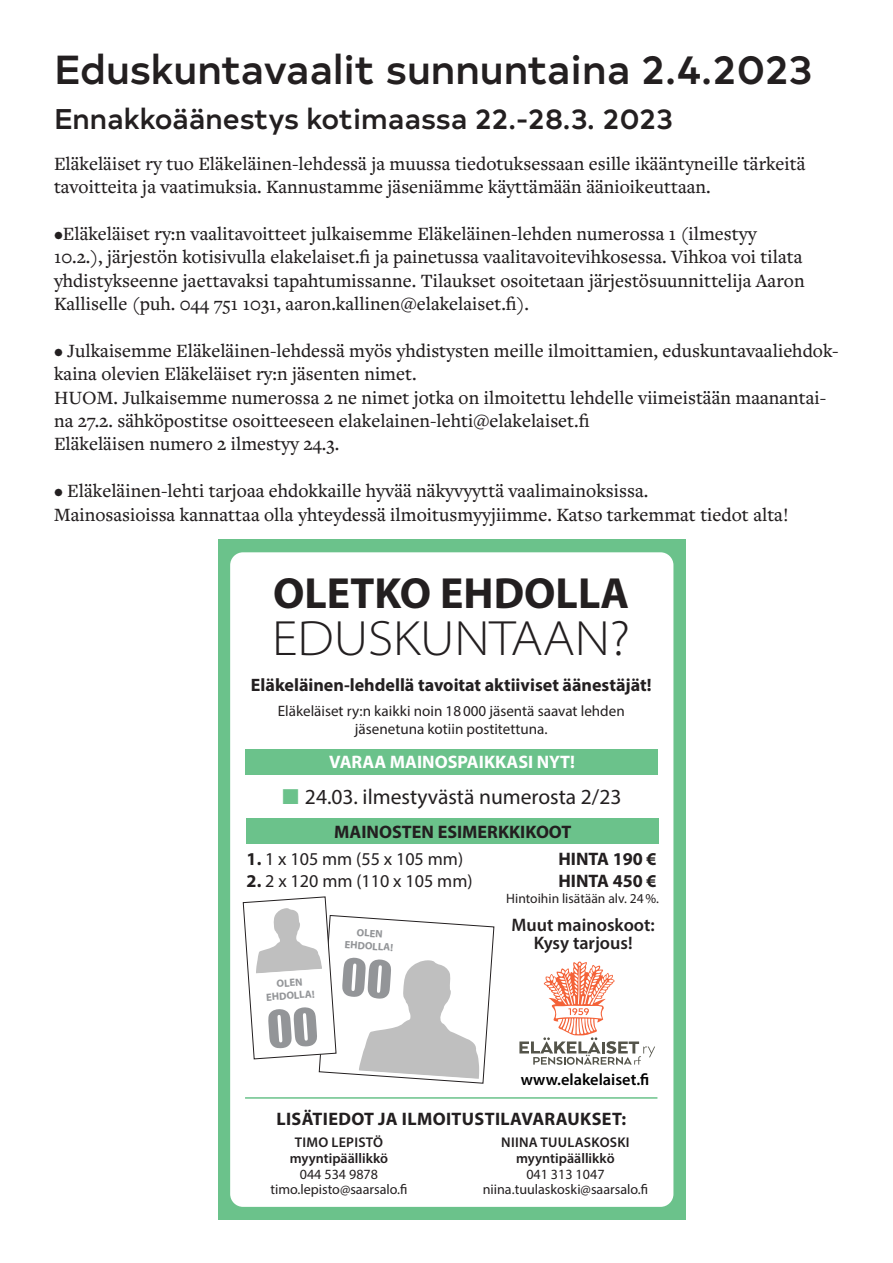
<style>
.page{position:relative;width:893px;height:1263px;background:#fff}
.page>*{position:absolute;margin:0;border:0;box-sizing:border-box;transform-origin:0 0}
.t1{font:300 semi-expanded 49.8px "Myriad Pro";color:#231f20}
.t2{font:700 43.8px "Myriad Pro";color:#231f20}
.t3{font:500 40.5px "Typold";color:#231f20}
.t4{font:500 28.5px "Typold";color:#231f20}
.t5{font:21.6px "Myriad Pro";color:#231f20}
.t6{font:500 19.5px/23.4px "Freight Text Pro";color:#231f20}
.t7{font:700 18.15px "Myriad Pro";color:#231f20}
.t8{font:18.15px "Myriad Pro";color:#231f20}
.t9{font:700 18.15px "Myriad Pro";letter-spacing:.02em;color:#231f20}
.t10{font:600 18.15px/18.1px "Myriad Pro";color:#231f20;text-align:center}
.t11{font:700 18.15px "Myriad Pro";color:#fff}
.t12{font:700 18px "Myriad Pro";color:#231f20}
.t13{font:600 16.35px "Myriad Pro";color:#000}
.t14{font:15.15px/18.1px "Myriad Pro";color:#231f20;text-align:center}
.t15{font:14.1px/15.8px "Myriad Pro";color:#231f20;text-align:center}
.t16{font:13.65px "Myriad Pro";color:#231f20}
.t17{font:700 10.5px/12.8px "Myriad Pro";color:#939598;text-align:center}
.s1{color:#6bc28b}
.s2{font-weight:700}
.s3{font-weight:600}
</style>
<div class="page">
<div style="left:218px;top:540px;width:468px;height:679px;background:#6bc28b"></div>
<div style="left:230px;top:552px;width:443px;height:655px;background:#fff;border-radius:13px"></div>
<div style="left:247px;top:818px;width:412px;height:26px;background:#6bc28b"></div>
<div style="left:245px;top:749px;width:412px;height:26px;background:#6bc28b"></div>
<svg style="left:519px;top:961px;width:136px;height:104px"></svg>
<hr style="left:245px;top:1097px;width:412px;height:2px;background:#6bc28b">
<svg style="left:243px;top:897px;width:251px;height:186px"></svg>
<p class="t3" style="left:54px;top:38px;width:761px">Eduskuntavaalit sunnuntaina 2.4.2023</p>
<p class="t4" style="left:54px;top:96px;width:621px">Ennakkoäänestys kotimaassa 22.-28.3. 2023</p>
<p class="t6" style="left:54px;top:151px;width:753px">Eläkeläiset ry tuo Eläkeläinen-lehdessä ja muussa tiedotuksessaan esille ikääntyneille tärkeitä tavoitteita ja vaatimuksia. Kannustamme jäseniämme käyttämään äänioikeuttaan.</p>
<p class="t6" style="left:54px;top:221px;width:704px">•Eläkeläiset ry:n vaalitavoitteet julkaisemme Eläkeläinen-lehden numerossa 1 (ilmestyy</p>
<p class="t6" style="left:54px;top:245px;width:752px;text-align:justify">10.2.), järjestön kotisivulla elakelaiset.fi ja painetussa vaalitavoitevihkosessa. Vihkoa voi tilata yhdistykseenne jaettavaksi tapahtumissanne. Tilaukset osoitetaan järjestösuunnittelija Aaron Kalliselle (puh. 044 751 1031, aaron.kallinen@elakelaiset.fi).</p>
<p class="t6" style="left:54px;top:338px;width:786px">• Julkaisemme Eläkeläinen-lehdessä myös yhdistysten meille ilmoittamien, eduskuntavaaliehdok&shy;kaina olevien Eläkeläiset ry:n jäsenten nimet.</p>
<p class="t6" style="left:54px;top:385px;width:774px">HUOM. Julkaisemme numerossa 2 ne nimet jotka on ilmoitettu lehdelle viimeistään maanantai&shy;na 27.2. sähköpostitse osoitteeseen elakelainen-lehti@elakelaiset.fi<br>Eläkeläisen numero 2 ilmestyy 24.3.</p>
<p class="t6" style="left:54px;top:479px;width:736px">• Eläkeläinen-lehti tarjoaa ehdokkaille hyvää näkyvyyttä vaalimainoksissa.<br>Mainosasioissa kannattaa olla yhteydessä ilmoitusmyyjiimme. Katso tarkemmat tiedot alta!</p>
<p class="t2" style="left:273px;top:565px;width:358px">OLETKO EHDOLLA</p>
<p class="t1" style="left:272px;top:608px;width:360px">EDUSKUNTAAN?</p>
<p class="t12" style="left:251px;top:673px;width:402px">Eläkeläinen-lehdellä tavoitat aktiiviset äänestäjät!</p>
<p class="t14" style="left:278px;top:702px;width:348px">Eläkeläiset ry:n kaikki noin 18000 jäsentä saavat lehden jäsenetuna kotiin postitettuna.</p>
<p class="t11" style="left:329px;top:750px;width:247px">VARAA MAINOSPAIKKASI NYT!</p>
<p class="t5" style="left:283px;top:783px;width:340px"><span class="s1">■</span> 24.03. ilmestyvästä numerosta 2/23</p>
<p class="t7" style="left:334px;top:820px;width:239px">MAINOSTEN ESIMERKKIKOOT</p>
<p class="t8" style="left:247px;top:848px;width:218px"><span class="s2">1.</span> 1 x 105 mm (55 x 105 mm)</p>
<p class="t7" style="left:558px;top:847px;width:100px">HINTA 190 €</p>
<p class="t8" style="left:247px;top:869px;width:227px"><span class="s2">2.</span> 2 x 120 mm (110 x 105 mm)</p>
<p class="t7" style="left:558px;top:869px;width:100px">HINTA 450 €</p>
<p class="t16" style="left:506px;top:890px;width:154px">Hintoihin lisätään alv. 24%.</p>
<p class="t17" style="left:276px;top:977px;width:27px;rotate:-4deg">OLEN</p>
<p class="t17" style="left:266px;top:990px;width:50px;rotate:-4deg">EHDOLLA!</p>
<p class="t17" style="left:346px;top:925px;width:50px;rotate:4deg">OLEN<br>EHDOLLA!</p>
<p class="t10" style="left:512px;top:915px;width:145px">Muut mainoskoot:<br>Kysy tarjous!</p>
<p class="t13" style="left:521px;top:1069px;width:130px">www.elakelaiset.fi</p>
<p class="t9" style="left:276px;top:1107px;width:351px">LISÄTIEDOT JA ILMOITUSTILAVARAUKSET:</p>
<p class="t15" style="left:270px;top:1134px;width:139px"><span class="s3">TIMO LEPISTÖ myyntipäällikkö<br></span>044 534 9878 timo.lepisto@saarsalo.fi</p>
<p class="t15" style="left:483px;top:1134px;width:167px"><span class="s3">NIINA TUULASKOSKI myyntipäällikkö<br></span>041 313 1047 niina.tuulaskoski@saarsalo.fi</p>
</div>
